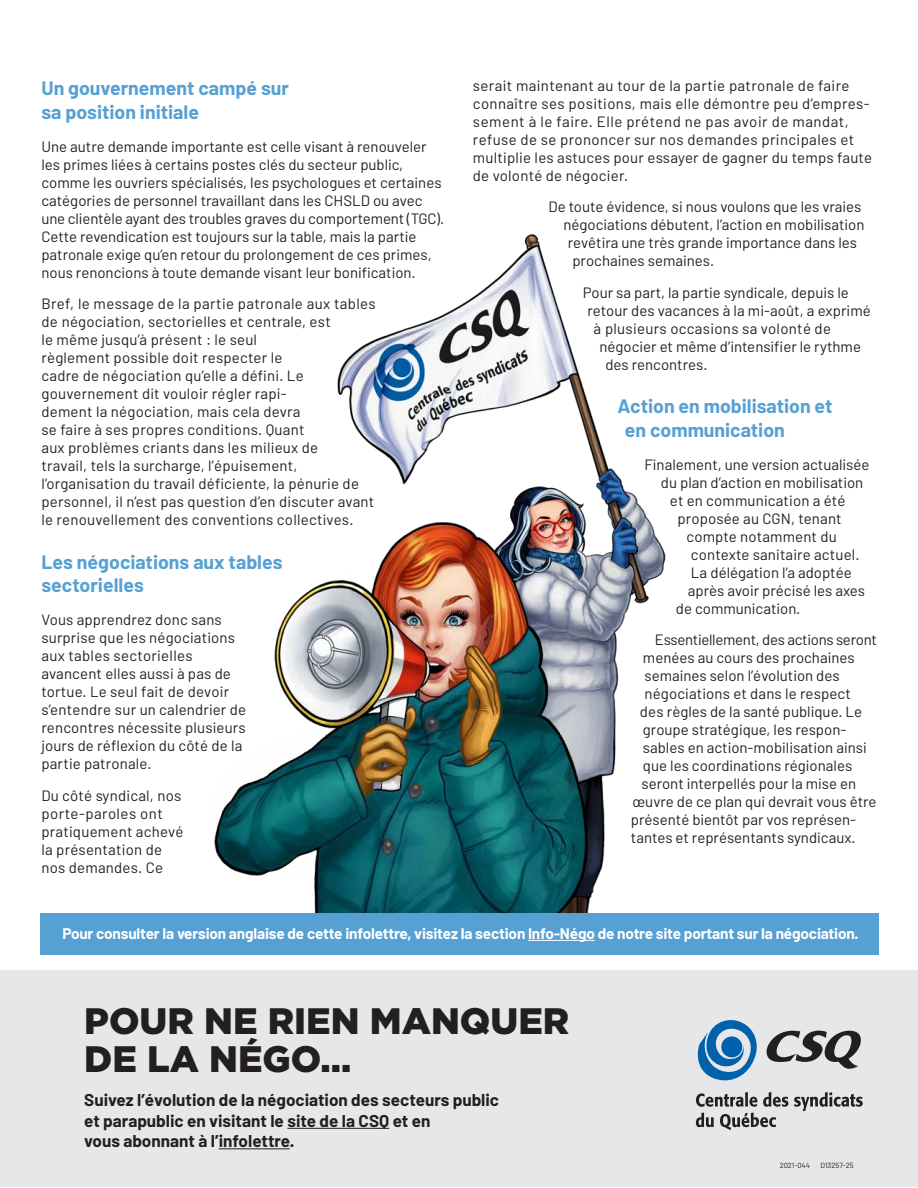
<style>
.page{position:relative;width:918px;height:1188px;background:#fff}
.page>*{position:absolute;margin:0;border:0;box-sizing:border-box;transform-origin:0 0}
.t1{font:900 36.75px/38.4px "Gotham";color:#231f20}
.t2{font:700 19.5px/23.4px "Barlow";color:#57a0d3}
.t3{font:700 17.1px/20.5px "Barlow";color:#231f20}
.t4{font:700 15.3px "Barlow";letter-spacing:-.01em;color:#fff}
.t5{font:15px/18px "Barlow";letter-spacing:.005em;color:#231f20}
.t6{font:15px/18px "Barlow";letter-spacing:.025em;color:#231f20}
.t7{font:15px "Barlow";letter-spacing:-.02em;color:#231f20}
.t8{font:7.5px "Barlow";color:#231f20}
</style>
<div class="page">
<img style="left:337px;top:234px;width:329px;height:370px">
<img style="left:214px;top:460px;width:427px;height:453px">
<div style="left:0;top:970px;width:918px;height:216px;background:#e6e7e9"></div>
<hr style="left:287px;top:1128px;width:102px;height:1px;background:#231f20">
<hr style="left:219px;top:1148px;width:71px;height:1px;background:#231f20">
<svg style="left:697px;top:1020px;width:164px;height:61px"></svg>
<div style="left:721px;top:1036px;width:21px;height:21px;background:#0161aa;border-radius:50%"></div>
<svg style="left:696px;top:1092px;width:61px;height:15px"></svg>
<svg style="left:763px;top:1092px;width:25px;height:15px"></svg>
<svg style="left:794px;top:1092px;width:69px;height:19px"></svg>
<svg style="left:696px;top:1113px;width:18px;height:14px"></svg>
<svg style="left:720px;top:1113px;width:56px;height:17px"></svg>
<div style="left:40px;top:913px;width:839px;height:41px;background:#57a0d3"></div>
<hr style="left:528px;top:940px;width:67px;height:1px;background:#fff">
<h2 class="t2" style="left:41px;top:76px;width:249px">Un gouvernement campé sur sa position initiale</h2>
<p class="t5" style="left:41px;top:137px;width:404px">Une autre demande importante est celle visant à renouveler les primes liées à certains postes clés du secteur public, comme les ouvriers spécialisés, les psychologues et certaines catégories de personnel travaillant dans les CHSLD ou avec une clientèle ayant des troubles graves du comportement (TGC).<br>Cette revendication est toujours sur la table, mais la partie patronale exige qu’en retour du prolongement de ces primes, nous renoncions à toute demande visant leur bonification.</p>
<p class="t5" style="left:41px;top:294px;width:336px">Bref, le message de la partie patronale aux tables de négociation, sectorielles et centrale, est<br>le même jusqu’à présent : le seul<br>règlement possible doit respecter le<br>cadre de négociation qu’elle a défini. Le gouvernement dit vouloir régler rapi-<br>dement la négociation, mais cela devra<br>se faire à ses propres conditions. Quant<br>aux problèmes criants dans les milieux de<br>travail, tels la surcharge, l’épuisement, l’organisation du travail déficiente, la pénurie de personnel, il n’est pas question d’en discuter avant le renouvellement des conventions collectives.</p>
<h2 class="t2" style="left:41px;top:550px;width:243px">Les négociations aux tables sectorielles</h2>
<p class="t5" style="left:41px;top:610px;width:206px">Vous apprendrez donc sans surprise que les négociations aux tables sectorielles avancent elles aussi à pas de tortue. Le seul fait de devoir s’entendre sur un calendrier de rencontres nécessite plusieurs jours de réflexion du côté de la partie patronale.</p>
<p class="t5" style="left:41px;top:786px;width:144px">Du côté syndical, nos porte-paroles ont pratiquement achevé la présentation de nos demandes. Ce</p>
<p class="t6" style="left:473px;top:76px;width:401px">serait maintenant au tour de la partie patronale de faire connaître ses positions, mais elle démontre peu d’empres&shy;sement à le faire. Elle prétend ne pas avoir de mandat, refuse de se prononcer sur nos demandes principales et multiplie les astuces pour essayer de gagner du temps faute de volonté de négocier.</p>
<p class="t5" style="left:548px;top:197px;width:315px">De toute évidence, si nous voulons que les vraies</p>
<p class="t5" style="left:563px;top:215px;width:303px">négociations débutent, l’action en mobilisation</p>
<p class="t5" style="left:568px;top:233px;width:291px">revêtira une très grande importance dans les</p>
<p class="t5" style="left:572px;top:251px;width:143px">prochaines semaines.</p>
<p class="t5" style="left:583px;top:283px;width:267px">Pour sa part, la partie syndicale, depuis le</p>
<p class="t5" style="left:587px;top:301px;width:285px">retour des vacances à la mi-août, a exprimé</p>
<p class="t5" style="left:593px;top:319px;width:239px">à plusieurs occasions sa volonté de</p>
<p class="t5" style="left:599px;top:337px;width:263px">négocier et même d’intensifier le rythme</p>
<p class="t5" style="left:605px;top:355px;width:104px">des rencontres.</p>
<h2 class="t2" style="left:625px;top:394px;width:209px;text-indent:-8px">Action en mobilisation et en communication</h2>
<p class="t5" style="left:644px;top:455px;width:226px">Finalement, une version actualisée</p>
<p class="t5" style="left:661px;top:473px;width:204px">du plan d’action en mobilisation</p>
<p class="t5" style="left:670px;top:491px;width:177px">et en communication a été</p>
<p class="t5" style="left:677px;top:509px;width:166px">proposée au CGN, tenant</p>
<p class="t5" style="left:686px;top:527px;width:152px">compte notamment du</p>
<p class="t5" style="left:691px;top:545px;width:170px">contexte sanitaire actuel.</p>
<p class="t5" style="left:691px;top:563px;width:162px">La délégation l’a adoptée</p>
<p class="t5" style="left:688px;top:581px;width:179px">après avoir précisé les axes</p>
<p class="t5" style="left:676px;top:599px;width:126px">de communication.</p>
<p class="t7" style="left:655px;top:630px;width:223px">Essentiellement, des actions seront</p>
<p class="t5" style="left:643px;top:648px;width:213px">menées au cours des prochaines</p>
<p class="t5" style="left:644px;top:666px;width:197px">semaines selon l’évolution des</p>
<p class="t5" style="left:644px;top:684px;width:208px">négociations et dans le respect</p>
<p class="t5" style="left:640px;top:702px;width:224px">des règles de la santé publique. Le</p>
<p class="t5" style="left:643px;top:720px;width:205px">groupe stratégique, les respon-</p>
<p class="t5" style="left:643px;top:738px;width:225px">sables en action-mobilisation ainsi</p>
<p class="t5" style="left:643px;top:756px;width:211px">que les coordinations régionales</p>
<p class="t5" style="left:641px;top:774px;width:216px">seront interpellés pour la mise en</p>
<p class="t5" style="left:632px;top:792px;width:246px">œuvre de ce plan qui devrait vous être</p>
<p class="t5" style="left:631px;top:810px;width:227px">présenté bientôt par vos représen-</p>
<p class="t5" style="left:631px;top:828px;width:226px">tantes et représentants syndicaux.</p>
<p class="t4" style="left:62px;top:924px;width:798px">Pour consulter la version anglaise de cette infolettre, visitez la section Info-Négo de notre site portant sur la négociation.</p>
<h1 class="t1" style="left:84px;top:1000px;width:487px">POUR NE RIEN MANQUER<br>DE LA NÉGO…</h1>
<p class="t3" style="left:84px;top:1090px;width:416px">Suivez l’évolution de la négociation des secteurs public et parapublic en visitant le site de la CSQ et en<br>vous abonnant à l’infolettre.</p>
<p class="t8" style="left:780px;top:1161px;width:32px">2021-044</p>
<p class="t8" style="left:820px;top:1161px;width:35px">D13257-25</p>
</div>
